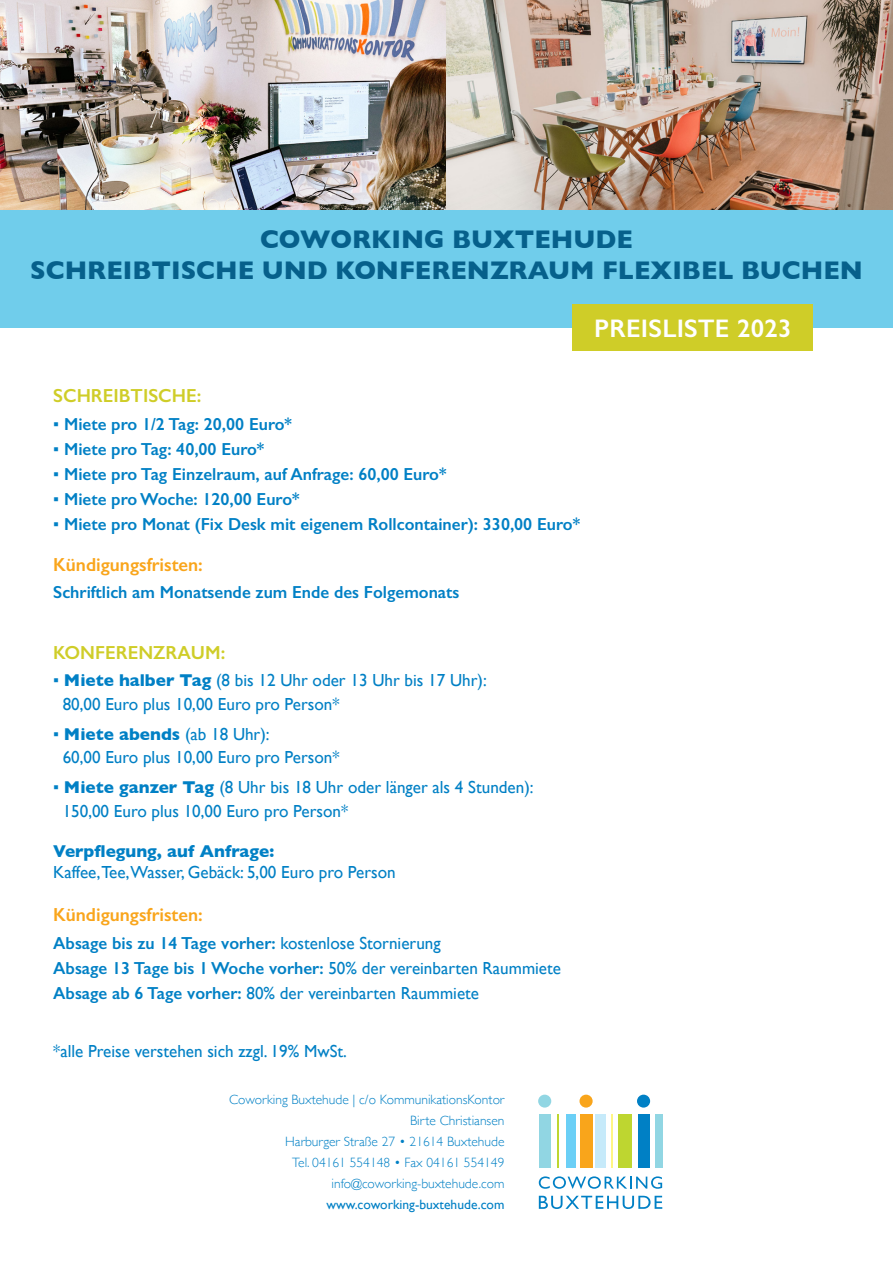
<style>
.page{position:relative;width:893px;height:1263px;background:#fff}
.page>*{position:absolute;margin:0;border:0;box-sizing:border-box;transform-origin:0 0}
.t1{font:700 25.95px/30.6px "Gill Sans";color:#06608b;text-align:center}
.t2{font:600 25.5px "Gill Sans";letter-spacing:.01em;color:#fff}
.t3{font:600 18.9px "Gill Sans";color:#f9a51b}
.t4{font:600 18.9px "Gill Sans";color:#cfcd28}
.t5{font:17.4px/23.9px "Gill Sans";color:#0080c5}
.t6{font:600 17.4px "Gill Sans";color:#0080c5}
.t7{font:700 17.4px "Gill Sans";color:#0080c5}
.t8{font:300 13.5px "Gill Sans";color:#0080c5}
.t9{font:13.5px "Gill Sans";color:#0080c5}
.s1{font-family:"Arial";font-weight:400}
.s2{font-family:"Arial"}
.s3{font-weight:700}
.s4{font-weight:400}
.s5{font-weight:600}
</style>
<div class="page">
<img style="left:0;top:0;width:893px;height:210px">
<div style="left:0;top:210px;width:893px;height:118px;background:#70cdeb"></div>
<div style="left:572px;top:304px;width:240px;height:47px;background:#cfcd28"></div>
<svg style="left:539px;top:1176px;width:123px;height:13px"></svg>
<svg style="left:539px;top:1196px;width:123px;height:13px"></svg>
<div style="left:539px;top:1114px;width:12px;height:53px;background:#91d6e3"></div>
<hr style="left:557px;top:1114px;width:2px;height:53px;background:#bed630">
<div style="left:566px;top:1114px;width:9px;height:53px;background:#6bcff6"></div>
<div style="left:580px;top:1114px;width:12px;height:53px;background:#f9a51b"></div>
<div style="left:595px;top:1114px;width:10px;height:53px;background:#c6eafa"></div>
<hr style="left:611px;top:1114px;width:2px;height:53px;background:#fff685">
<div style="left:618px;top:1114px;width:14px;height:53px;background:#bed630"></div>
<div style="left:638px;top:1114px;width:11px;height:53px;background:#0080c5"></div>
<div style="left:655px;top:1114px;width:7px;height:53px;background:#91d6e3"></div>
<div style="left:538px;top:1095px;width:13px;height:12px;background:#91d6e3;border-radius:50%"></div>
<div style="left:579px;top:1095px;width:14px;height:12px;background:#f9a51b;border-radius:50%"></div>
<div style="left:637px;top:1095px;width:13px;height:12px;background:#0080c5;border-radius:50%"></div>
<p class="t1" style="left:30px;top:223px;width:834px">COWORKING BUXTEHUDE<br>SCHREIBTISCHE UND KONFERENZRAUM FLEXIBEL BUCHEN</p>
<p class="t2" style="left:594px;top:313px;width:199px">PREISLISTE 2023</p>
<p class="t4" style="left:53px;top:385px;width:149px">SCHREIBTISCHE:</p>
<p class="t6" style="left:53px;top:414px;width:240px"><span class="s1">▪</span> Miete pro 1/2 Tag: 20,00 Euro*</p>
<p class="t6" style="left:53px;top:439px;width:213px"><span class="s1">▪</span> Miete pro Tag: 40,00 Euro*</p>
<p class="t6" style="left:53px;top:464px;width:395px"><span class="s1">▪</span> Miete pro Tag Einzelraum, auf Anfrage: 60,00 Euro*</p>
<p class="t6" style="left:53px;top:489px;width:248px"><span class="s1">▪</span> Miete pro Woche: 120,00 Euro*</p>
<p class="t6" style="left:53px;top:514px;width:528px"><span class="s1">▪</span> Miete pro Monat (Fix Desk mit eigenem Rollcontainer): 330,00 Euro*</p>
<p class="t3" style="left:53px;top:553px;width:151px">Kündigungsfristen:</p>
<p class="t6" style="left:53px;top:582px;width:408px">Schriftlich am Monatsende zum Ende des Folgemonats</p>
<p class="t4" style="left:53px;top:641px;width:174px">KONFERENZRAUM:</p>
<p class="t5" style="left:63px;top:668px;width:426px;text-indent:-10px"><span class="s2">▪</span> <span class="s3">Miete halber Tag</span> (8 bis 12 Uhr oder 13 Uhr bis 17 Uhr):<br>80,00 Euro plus 10,00 Euro pro Person*</p>
<p class="t5" style="left:63px;top:722px;width:278px;text-indent:-10px"><span class="s2">▪</span> <span class="s3">Miete abends</span> (ab 18 Uhr):<br>60,00 Euro plus 10,00 Euro pro Person*</p>
<p class="t5" style="left:63px;top:775px;width:472px;text-indent:-10px"><span class="s2">▪</span> <span class="s3">Miete ganzer Tag</span> (8 Uhr bis 18 Uhr oder länger als 4 Stunden):<br>150,00 Euro plus 10,00 Euro pro Person*</p>
<p class="t7" style="left:53px;top:838px;width:222px">Verpflegung, auf Anfrage:</p>
<p class="t5" style="left:53px;top:860px;width:344px">Kaffee,Tee,Wasser, Gebäck: 5,00 Euro pro Person</p>
<p class="t3" style="left:53px;top:903px;width:151px">Kündigungsfristen:</p>
<p class="t6" style="left:53px;top:932px;width:389px">Absage bis zu 14 Tage vorher: <span class="s4">kostenlose Stornierung</span></p>
<p class="t6" style="left:53px;top:957px;width:509px">Absage 13 Tage bis 1 Woche vorher: <span class="s4">50% der vereinbarten Raummiete</span></p>
<p class="t5" style="left:53px;top:981px;width:427px"><span class="s5">Absage ab 6 Tage vorher:</span> 80% der vereinbarten Raummiete</p>
<p class="t5" style="left:53px;top:1038px;width:295px">*alle Preise verstehen sich zzgl. 19% MwSt.</p>
<p class="t8" style="left:229px;top:1089px;width:277px">Coworking Buxtehude | c/o KommunikationsKontor</p>
<p class="t8" style="left:410px;top:1110px;width:96px">Birte Christiansen</p>
<p class="t8" style="left:285px;top:1131px;width:221px">Harburger Straße 27 • 21614 Buxtehude</p>
<p class="t8" style="left:292px;top:1152px;width:214px">Tel. 04161 554148 • Fax 04161 554149</p>
<p class="t8" style="left:332px;top:1173px;width:174px">info@coworking-buxtehude.com</p>
<p class="t9" style="left:326px;top:1196px;width:180px">www.coworking-buxtehude.com</p>
</div>
